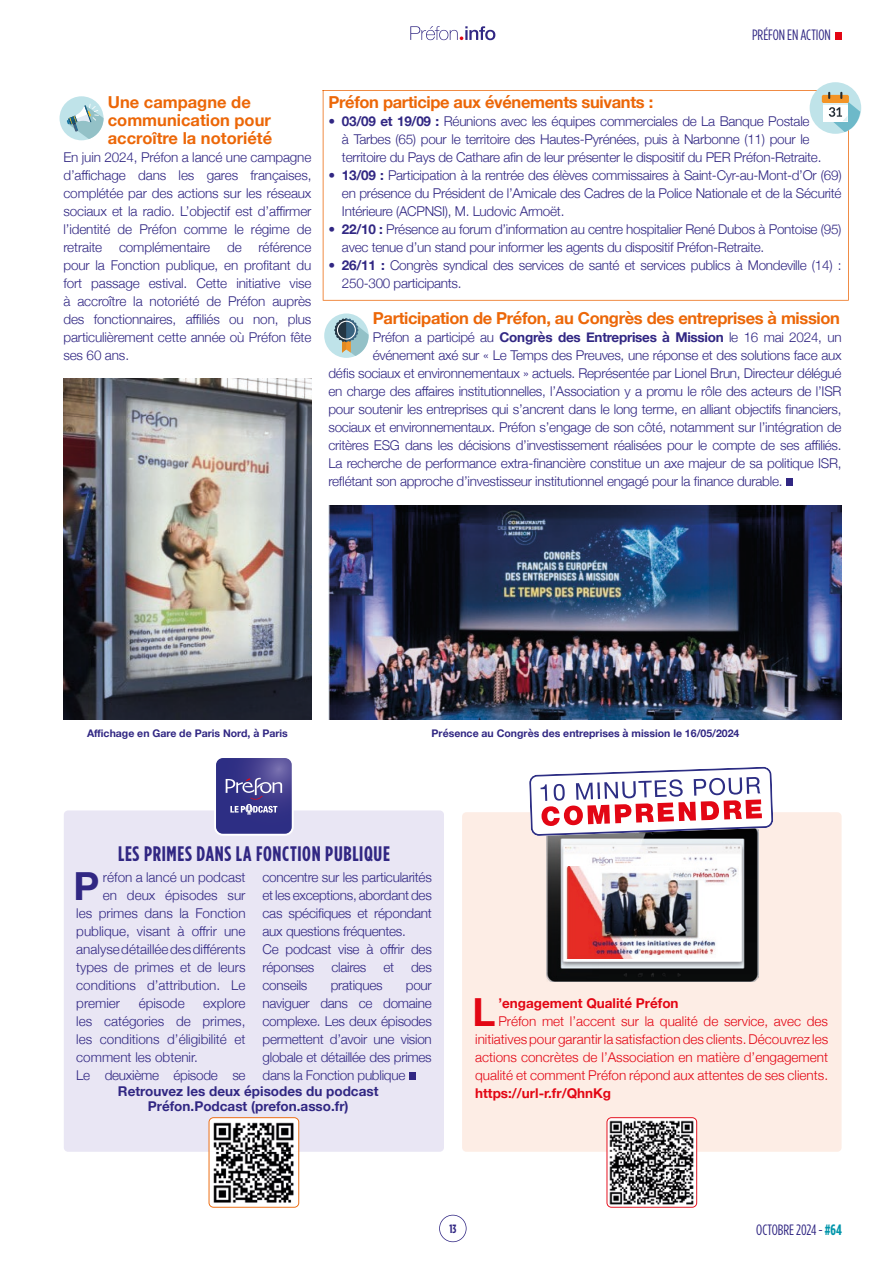
<style>
.page{position:relative;width:893px;height:1263px;background:#fff}
.page>*{position:absolute;margin:0;border:0;box-sizing:border-box;transform-origin:0 0}
.t1{font:700 38.7px "Helvetica Neue";color:#e30614}
.t2{font:700 38.7px "Helvetica Neue";color:#312783}
.t3{font:700 21px "Gotham Condensed";letter-spacing:.03em;color:#312783}
.t4{font:700 16.5px "Helvetica Neue";letter-spacing:-.02em;color:#ec6708}
.t5{font:700 16.5px/18px "Helvetica Neue";color:#ec6708}
.t6{font:15px "Gotham Condensed";letter-spacing:-.005em;color:#312783}
.t7{font:300 13.5px/18px "Helvetica Neue";letter-spacing:-.02em;color:#312783}
.t8{font:300 13.5px/18px "Helvetica Neue";color:#312783}
.t9{font:300 13.5px/18px "Helvetica Neue";color:#e30614;text-align:justify}
.t10{font:700 13.5px/15px "Helvetica Neue";color:#312783;text-align:center}
.t11{font:700 13.5px "Helvetica Neue";color:#e30614}
.t12{font:700 12px "Gotham Condensed";color:#312783}
.t13{font:700 10.5px "Helvetica Neue";color:#312783}
.s1{font-weight:700}
.s2{font-weight:700;color:#0095aa}
</style>
<div class="page">
<svg style="left:439px;top:1215px;width:28px;height:27px"></svg>
<svg style="left:410px;top:26px;width:85px;height:14px"></svg>
<div style="left:835px;top:32px;width:7px;height:7px;background:#e30614"></div>
<div style="left:64px;top:810px;width:380px;height:342px;background:#e9e6f4;border-radius:4px"></div>
<div style="left:409px;top:1073px;width:6px;height:7px;background:#312783"></div>
<div style="left:462px;top:812px;width:380px;height:340px;background:#fdede5;border-radius:4px"></div>
<img style="left:546px;top:836px;width:212px;height:146px">
<img style="left:566px;top:866px;width:172px;height:93px">
<img style="left:63px;top:378px;width:248px;height:341px">
<svg style="left:606px;top:1117px;width:91px;height:91px;background:#8a8284"></svg>
<div style="left:214px;top:756px;width:80px;height:80px;background:#fff;border-radius:9px"></div>
<svg style="left:216px;top:758px;width:76px;height:76px;background:#4c4a94"></svg>
<svg style="left:529px;top:767px;width:244px;height:69px"></svg>
<img style="left:328px;top:506px;width:514px;height:213px">
<svg style="left:209px;top:1117px;width:90px;height:91px"></svg>
<div style="left:60px;top:96px;width:44px;height:44px;background:#bfe3e9;border-radius:50%"></div>
<svg style="left:67px;top:104px;width:37px;height:35px"></svg>
<svg style="left:322px;top:90px;width:527px;height:211px"></svg>
<div style="left:786px;top:478px;width:6px;height:8px;background:#312783"></div>
<div style="left:810px;top:82px;width:51px;height:52px;background:#bfe3e9;border-radius:50%"></div>
<div style="left:822px;top:95px;width:27px;height:8px;background:#f39426;border-radius:2px"></div>
<svg style="left:823px;top:92px;width:37px;height:40px"></svg>
<div style="left:324px;top:313px;width:45px;height:45px;background:#bfe3e9;border-radius:50%"></div>
<svg style="left:334px;top:318px;width:35px;height:38px"></svg>
<p class="t6" style="left:752px;top:27px;width:80px">PRÉFON EN ACTION</p>
<p class="t5" style="left:108px;top:94px;width:166px">Une campagne de communication pour accroître la notoriété</p>
<p class="t7" style="left:63px;top:147px;width:250px;text-align:justify">En juin 2024, Préfon a lancé une campagne d’affichage dans les gares françaises, complétée par des actions sur les réseaux sociaux et la radio. L’objectif est d’affirmer l’identité de Préfon comme le régime de retraite complémentaire de référence pour la Fonction publique, en profitant du fort passage estival. Cette initiative vise à accroître la notoriété de Préfon auprès des fonctionnaires, affiliés ou non, plus particulièrement cette année où Préfon fête ses 60 ans.</p>
<p class="t4" style="left:328px;top:89px;width:326px">Préfon participe aux événements suivants :</p>
<p class="t7" style="left:342px;top:111px;width:481px;text-indent:-14px">• <span class="s1">03/09 et 19/09 :</span> Réunions avec les équipes commerciales de La Banque Postale<br>à Tarbes (65) pour le territoire des Hautes-Pyrénées, puis à Narbonne (11) pour le territoire du Pays de Cathare afin de leur présenter le dispositif du PER Préfon-Retraite.</p>
<p class="t7" style="left:342px;top:165px;width:501px;text-align:justify;text-indent:-14px">• <span class="s1">13/09 :</span> Participation à la rentrée des élèves commissaires à Saint-Cyr-au-Mont-d’Or (69) en présence du Président de l’Amicale des Cadres de la Police Nationale et de la Sécurité Intérieure (ACPNSI), M. Ludovic Armoët.</p>
<p class="t7" style="left:342px;top:219px;width:501px;text-indent:-14px">• <span class="s1">22/10 :</span> Présence au forum d’information au centre hospitalier René Dubos à Pontoise (95) avec tenue d’un stand pour informer les agents du dispositif Préfon-Retraite.</p>
<p class="t7" style="left:342px;top:255px;width:501px;text-indent:-14px">• <span class="s1">26/11 :</span> Congrès syndical des services de santé et services publics à Mondeville (14) :<br>250-300 participants.</p>
<p class="t4" style="left:373px;top:305px;width:469px">Participation de Préfon, au Congrès des entreprises à mission</p>
<p class="t7" style="left:373px;top:327px;width:470px">Préfon a participé au <span class="s1">Congrès des Entreprises à Mission</span> le 16 mai 2024, un</p>
<p class="t7" style="left:373px;top:345px;width:470px">événement axé sur « Le Temps des Preuves, une réponse et des solutions face aux</p>
<p class="t7" style="left:328px;top:363px;width:515px">défis sociaux et environnementaux » actuels. Représentée par Lionel Brun, Directeur délégué</p>
<p class="t7" style="left:328px;top:381px;width:515px">en charge des affaires institutionnelles, l’Association y a promu le rôle des acteurs de l’ISR</p>
<p class="t7" style="left:328px;top:399px;width:515px">pour soutenir les entreprises qui s’ancrent dans le long terme, en alliant objectifs financiers,</p>
<p class="t7" style="left:328px;top:417px;width:515px">sociaux et environnementaux. Préfon s’engage de son côté, notamment sur l’intégration de</p>
<p class="t7" style="left:328px;top:435px;width:515px">critères ESG dans les décisions d’investissement réalisées pour le compte de ses affiliés.</p>
<p class="t7" style="left:328px;top:453px;width:515px">La recherche de performance extra-financière constitue un axe majeur de sa politique ISR,</p>
<p class="t7" style="left:328px;top:471px;width:455px">reflétant son approche d’investisseur institutionnel engagé pour la finance durable.</p>
<p class="t13" style="left:87px;top:725px;width:202px">Affichage en Gare de Paris Nord, à Paris</p>
<p class="t13" style="left:432px;top:725px;width:309px">Présence au Congrès des entreprises à mission le 16/05/2024</p>
<h2 class="t3" style="left:118px;top:841px;width:273px">LES PRIMES DANS LA FONCTION PUBLIQUE</h2>
<p class="t8" style="left:103px;top:867px;width:144px">réfon a lancé un podcast</p>
<p class="t8" style="left:103px;top:885px;width:144px">en deux épisodes sur</p>
<p class="t8" style="left:76px;top:903px;width:171px">les primes dans la Fonction</p>
<p class="t8" style="left:76px;top:921px;width:171px">publique, visant à offrir une</p>
<p class="t8" style="left:76px;top:939px;width:171px">analyse détaillée des différents</p>
<p class="t8" style="left:76px;top:957px;width:171px">types de primes et de leurs</p>
<p class="t8" style="left:76px;top:975px;width:171px">conditions d’attribution. Le</p>
<p class="t8" style="left:76px;top:993px;width:45px">premier</p>
<p class="t8" style="left:139px;top:993px;width:48px">épisode</p>
<h1 class="t2" style="left:74px;top:856px;width:27px">P</h1>
<p class="t8" style="left:76px;top:993px;width:171px;text-indent:127px">explore les catégories de primes, les conditions d’éligibilité et comment les obtenir.<br>Le deuxième épisode se</p>
<p class="t7" style="left:263px;top:867px;width:171px">concentre sur les particularités et les exceptions, abordant des cas spécifiques et répondant aux questions fréquentes.<br>Ce podcast vise à offrir des réponses</p>
<p class="t7" style="left:331px;top:957px;width:36px">claires</p>
<p class="t7" style="left:383px;top:957px;width:12px">et</p>
<p class="t7" style="left:411px;top:957px;width:22px">des</p>
<p class="t7" style="left:263px;top:975px;width:46px">conseils</p>
<p class="t7" style="left:331px;top:975px;width:53px">pratiques</p>
<p class="t7" style="left:263px;top:975px;width:171px;text-align:justify;text-indent:143px">pour naviguer dans ce domaine complexe. Les deux épisodes permettent d’avoir une vision globale et détaillée des primes dans la Fonction publique</p>
<p class="t10" style="left:118px;top:1084px;width:262px">Retrouvez les deux épisodes du podcast<br>Préfon.Podcast (prefon.asso.fr)</p>
<p class="t11" style="left:498px;top:993px;width:182px">’engagement Qualité Préfon</p>
<p class="t9" style="left:475px;top:1011px;width:354px;text-indent:23px">Préfon met l’accent sur la qualité de service, avec des initiatives pour garantir la satisfaction des clients. Découvrez les actions concrètes de l’Association en matière d’engagement qualité et comment Préfon répond aux attentes de ses clients.</p>
<p class="t11" style="left:475px;top:1083px;width:138px">https://url-r.fr/QhnKg</p>
<h1 class="t1" style="left:472px;top:982px;width:24px">L</h1>
<p class="t12" style="left:449px;top:1221px;width:8px">13</p>
<p class="t6" style="left:756px;top:1221px;width:87px">OCTOBRE 2024 - <span class="s2">#64</span></p>
</div>
